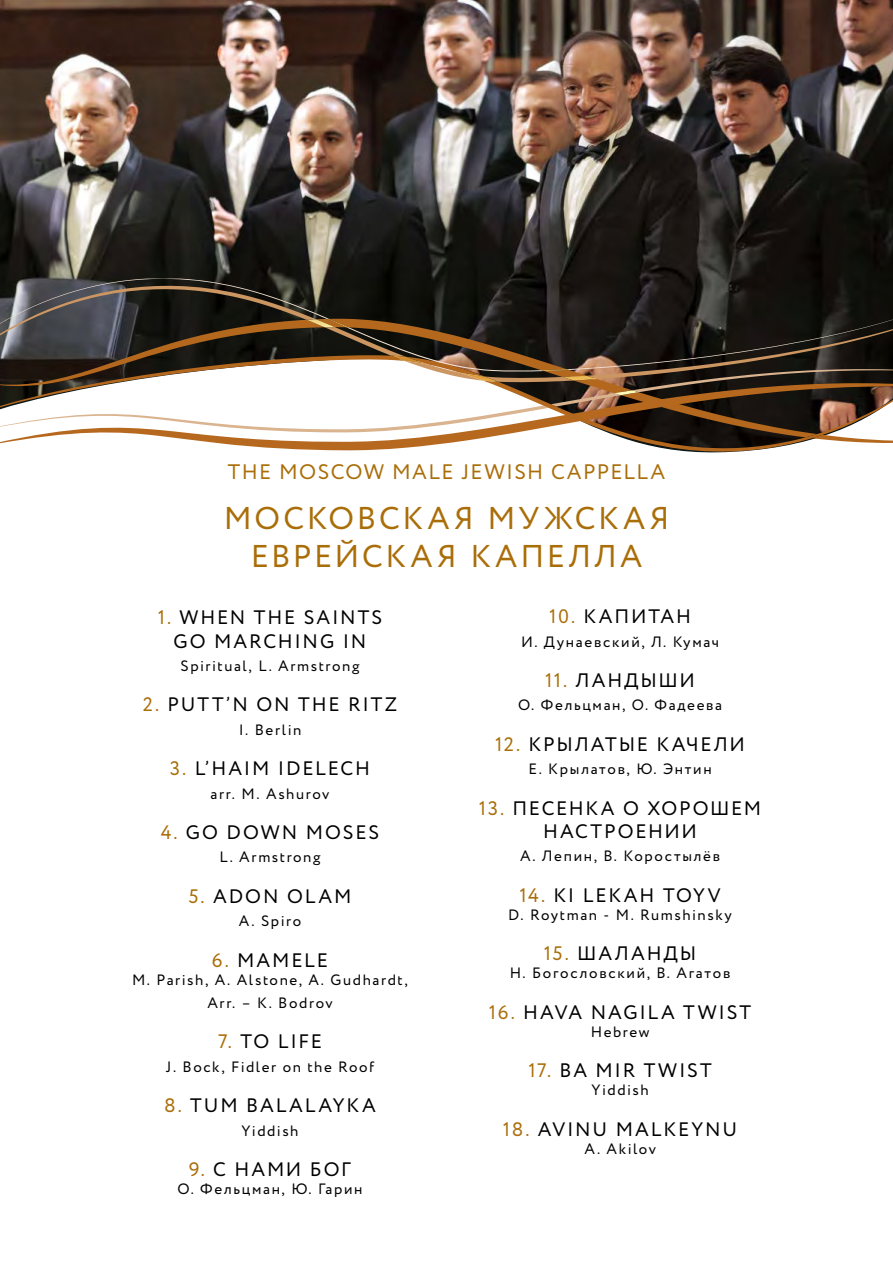
<style>
.page{position:relative;width:893px;height:1263px;background:#fff}
.page>*{position:absolute;margin:0;border:0;box-sizing:border-box;transform-origin:0 0}
.t1{font:31.5px/37.8px "Circe";letter-spacing:.09em;color:#aa6e09;text-align:center}
.t2{font:21px "Circe";letter-spacing:.065em;color:#aa6e09}
.t3{font:19.5px/23.4px "Circe";letter-spacing:.095em;color:#000;text-align:center}
.t4{font:15px/23.4px "Circe";letter-spacing:.105em;color:#000;text-align:center}
.s1{color:#aa6e09}
</style>
<div class="page">
<img style="left:0;top:0;width:893px;height:453px">
<svg style="left:0;top:381px;width:893px;height:71px"></svg>
<svg style="left:484px;top:372px;width:409px;height:11px;background:#483626"></svg>
<img style="left:563px;top:376px;width:34px;height:4px">
<svg style="left:0;top:372px;width:391px;height:9px"></svg>
<img style="left:391px;top:372px;width:107px;height:10px">
<svg style="left:0;top:279px;width:893px;height:93px;background:#2f2a23"></svg>
<img style="left:327px;top:319px;width:242px;height:52px">
<h2 class="t2" style="left:228px;top:457px;width:439px">THE MOSCOW MALE JEWISH CAPPELLA</h2>
<h1 class="t1" style="left:224px;top:501px;width:447px">МОСКОВСКАЯ МУЖСКАЯ<br>ЕВРЕЙСКАЯ КАПЕЛЛА</h1>
<h3 class="t3" style="left:158px;top:606px;width:226px"><span class="s1">1.</span> WHEN THE SAINTS<br>GO MARCHING IN</h3>
<p class="t4" style="left:181px;top:655px;width:180px">Spiritual, L. Armstrong</p>
<h3 class="t3" style="left:143px;top:694px;width:256px"><span class="s1">2.</span> PUTT’N ON THE RITZ</h3>
<p class="t4" style="left:239px;top:718px;width:64px">I. Berlin</p>
<h3 class="t3" style="left:170px;top:757px;width:202px"><span class="s1">3.</span> L’HAIM IDELECH</h3>
<p class="t4" style="left:211px;top:782px;width:120px">arr. M. Ashurov</p>
<h3 class="t3" style="left:161px;top:821px;width:220px"><span class="s1">4.</span> GO DOWN MOSES</h3>
<p class="t4" style="left:219px;top:846px;width:103px">L. Armstrong</p>
<h3 class="t3" style="left:188px;top:885px;width:165px"><span class="s1">5.</span> ADON OLAM</h3>
<p class="t4" style="left:239px;top:910px;width:64px">A. Spiro</p>
<h3 class="t3" style="left:212px;top:949px;width:118px"><span class="s1">6.</span> MAMELE</h3>
<p class="t4" style="left:132px;top:968px;width:277px">М. Parish, А. Alstone, А. Gudhardt,<br>Arr. – K. Bodrov</p>
<h3 class="t3" style="left:218px;top:1031px;width:105px"><span class="s1">7.</span> TO LIFE</h3>
<p class="t4" style="left:166px;top:1055px;width:210px">J. Bock, Fidler on the Roof</p>
<h3 class="t3" style="left:164px;top:1094px;width:213px"><span class="s1">8.</span> TUM BALALAYKA</h3>
<p class="t4" style="left:241px;top:1119px;width:59px">Yiddish</p>
<h3 class="t3" style="left:189px;top:1158px;width:164px"><span class="s1">9.</span> С НАМИ БОГ</h3>
<p class="t4" style="left:177px;top:1178px;width:187px">О. Фельцман, Ю. Гарин</p>
<h3 class="t3" style="left:549px;top:605px;width:144px"><span class="s1">10.</span> КАПИТАН</h3>
<p class="t4" style="left:521px;top:630px;width:200px">И. Дунаевский, Л. Кумач</p>
<h3 class="t3" style="left:545px;top:669px;width:151px"><span class="s1">11.</span> ЛАНДЫШИ</h3>
<p class="t4" style="left:518px;top:694px;width:206px">О. Фельцман, О. Фадеева</p>
<h3 class="t3" style="left:495px;top:733px;width:252px"><span class="s1">12.</span> КРЫЛАТЫЕ КАЧЕЛИ</h3>
<p class="t4" style="left:529px;top:758px;width:185px">Е. Крылатов, Ю. Энтин</p>
<h3 class="t3" style="left:479px;top:797px;width:284px"><span class="s1">13.</span> ПЕСЕНКА О ХОРОШЕМ<br>НАСТРОЕНИИ</h3>
<p class="t4" style="left:520px;top:845px;width:202px">А. Лепин, В. Коростылёв</p>
<h3 class="t3" style="left:519px;top:884px;width:203px"><span class="s1">14.</span> KI LEKAH TOYV</h3>
<p class="t4" style="left:508px;top:903px;width:225px">D. Roytman - M. Rumshinsky</p>
<h3 class="t3" style="left:544px;top:942px;width:154px"><span class="s1">15.</span> ШАЛАНДЫ</h3>
<p class="t4" style="left:510px;top:962px;width:222px">Н. Богословский, В. Агатов</p>
<h3 class="t3" style="left:489px;top:1001px;width:264px"><span class="s1">16.</span> HAVA NAGILA TWIST</h3>
<p class="t4" style="left:591px;top:1020px;width:60px">Hebrew</p>
<h3 class="t3" style="left:528px;top:1059px;width:185px"><span class="s1">17.</span> BA MIR TWIST</h3>
<p class="t4" style="left:592px;top:1079px;width:59px">Yiddish</p>
<h3 class="t3" style="left:503px;top:1118px;width:236px"><span class="s1">18.</span> AVINU MALKEYNU</h3>
<p class="t4" style="left:584px;top:1137px;width:73px">A. Akilov</p>
</div>
